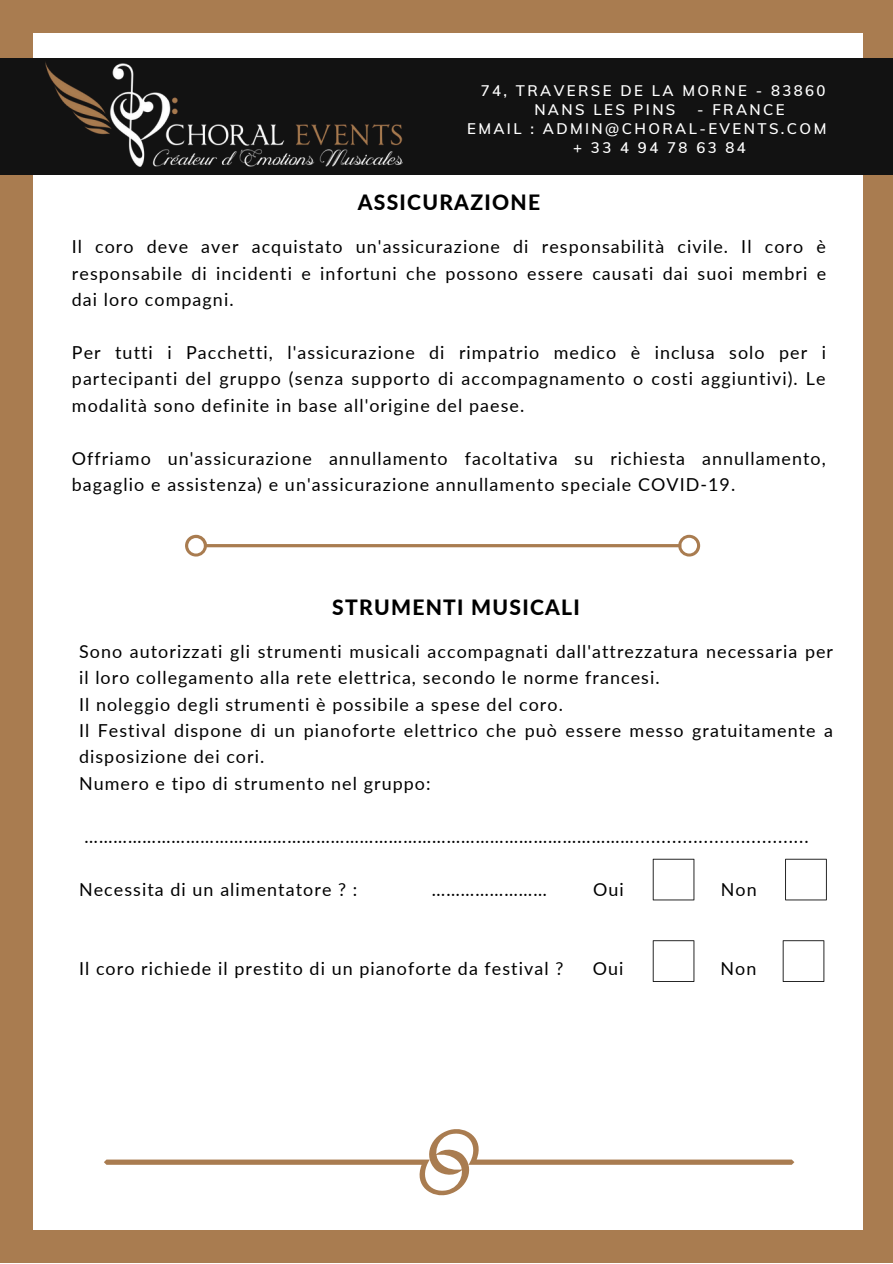
<style>
.page{position:relative;width:893px;height:1264px;background:#fff}
.page>*{position:absolute;margin:0;border:0;box-sizing:border-box;transform-origin:0 0}
.t1{font:800 21px "Lato";letter-spacing:.06em;color:#000}
.t2{font:17.85px/26.4px "Lato";letter-spacing:.06em;color:#000;text-align:justify}
.t3{font:600 15px/19px "Muli";letter-spacing:.16em;color:#fff}
.t4{font:600 15px "Muli";letter-spacing:.375em;color:#fff}
</style>
<div class="page">
<div style="left:0;top:0;width:892px;height:1262px;background:#a97c50"></div>
<div style="left:34px;top:33px;width:828px;height:1196px;background:#fff"></div>
<div style="left:0;top:59px;width:892px;height:115px;background:#121212"></div>
<svg style="left:104px;top:1129px;width:690px;height:67px"></svg>
<svg style="left:185px;top:535px;width:515px;height:21px"></svg>
<img style="left:45px;top:62px;width:358px;height:104px">
<svg style="left:652px;top:858px;width:42px;height:42px"></svg>
<svg style="left:652px;top:940px;width:42px;height:41px"></svg>
<svg style="left:782px;top:940px;width:42px;height:41px"></svg>
<svg style="left:785px;top:858px;width:41px;height:42px"></svg>
<p class="t3" style="left:534px;top:80px;width:293px;text-indent:-54px">74, TRAVERSE DE LA MORNE - 83860<br>NANS LES PINS</p>
<p class="t3" style="left:697px;top:100px;width:89px">- FRANCE</p>
<p class="t3" style="left:467px;top:119px;width:361px">EMAIL : ADMIN@CHORAL-EVENTS.COM</p>
<p class="t4" style="left:573px;top:138px;width:174px">+33494786384</p>
<p class="t1" style="left:358px;top:189px;width:184px">ASSICURAZIONE</p>
<p class="t2" style="left:72px;top:233px;width:755px">Il coro deve aver acquistato un'assicurazione di responsabilità civile. Il coro è responsabile di incidenti e infortuni che possono essere causati dai suoi membri e dai loro compagni.</p>
<p class="t2" style="left:72px;top:339px;width:755px">Per tutti i Pacchetti, l'assicurazione di rimpatrio medico è inclusa solo per i partecipanti del gruppo (senza supporto di accompagnamento o costi aggiuntivi). Le modalità sono definite in base all'origine del paese.</p>
<p class="t2" style="left:72px;top:444px;width:755px">Offriamo un'assicurazione annullamento facoltativa su richiesta annullamento, bagaglio e assistenza) e un'assicurazione annullamento speciale COVID-19.</p>
<p class="t1" style="left:332px;top:593px;width:249px">STRUMENTI MUSICALI</p>
<p class="t2" style="left:79px;top:637px;width:755px;text-align:left">Sono autorizzati gli strumenti musicali accompagnati dall'attrezzatura necessaria per il loro collegamento alla rete elettrica, secondo le norme francesi.<br>Il noleggio degli strumenti è possibile a spese del coro.<br>Il Festival dispone di un pianoforte elettrico che può essere messo gratuitamente a disposizione dei cori.<br>Numero e tipo di strumento nel gruppo:</p>
<p class="t2" style="left:85px;top:822px;width:725px">…………………………………………………………………………………………………….................................</p>
<p class="t2" style="left:79px;top:875px;width:280px">Necessita di un alimentatore ? :</p>
<p class="t2" style="left:432px;top:875px;width:116px">……………………</p>
<p class="t2" style="left:593px;top:875px;width:32px">Oui</p>
<p class="t2" style="left:720px;top:875px;width:37px">Non</p>
<p class="t2" style="left:79px;top:954px;width:486px">Il coro richiede il prestito di un pianoforte da festival ?</p>
<p class="t2" style="left:592px;top:954px;width:32px">Oui</p>
<p class="t2" style="left:720px;top:954px;width:37px">Non</p>
</div>
